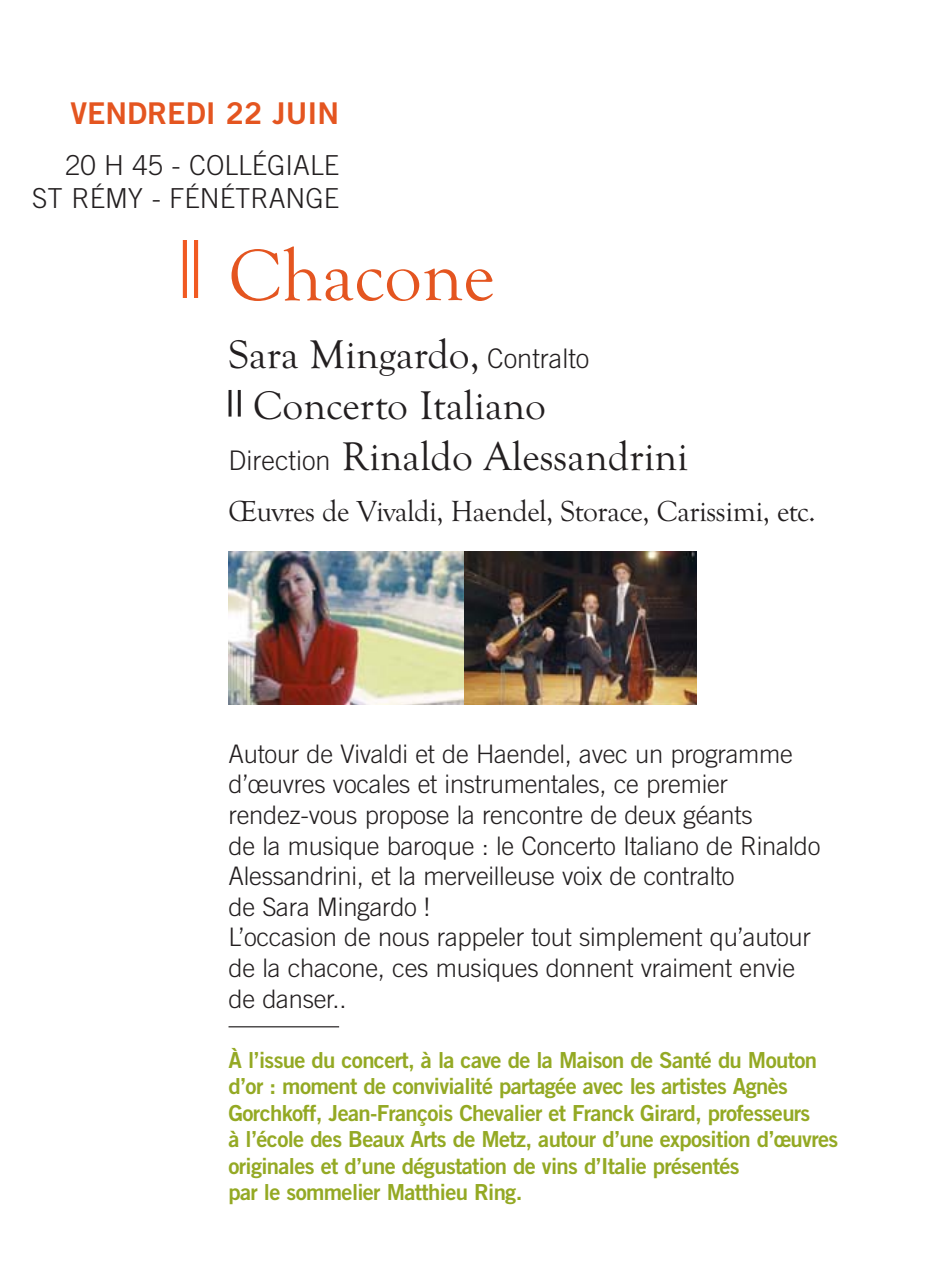
<style>
.page{position:relative;width:936px;height:1276px;background:#fff}
.page>*{position:absolute;margin:0;border:0;box-sizing:border-box;transform-origin:0 0}
.t1{font:75px "Goudy Old Style T";color:#e45520}
.t2{font:41.4px "Goudy Old Style T";color:#231f20}
.t3{font:30px "Goudy Old Style T";letter-spacing:-.015em;color:#231f20}
.t4{font:30px "Trade Gothic Bold Two";color:#e45520}
.t5{font:300 27.6px/33px "Trade Gothic";color:#231f20;text-align:right}
.t6{font:300 25.5px/30.6px "Trade Gothic";letter-spacing:-.01em;color:#231f20}
.t7{font:22.2px/26.4px "Trade Gothic Bold Two";letter-spacing:-.03em;color:#94a924}
.s1{font-family:"Trade Gothic";font-weight:300;font-size:27px}
</style>
<div class="page">
<img style="left:228px;top:551px;width:236px;height:153px">
<img style="left:464px;top:551px;width:232px;height:153px">
<hr style="left:228px;top:1026px;width:111px;height:1px;background:#231f20">
<svg style="left:183px;top:241px;width:16px;height:56px"></svg>
<hr style="left:238px;top:390px;width:3px;height:26px;background:#231f20">
<hr style="left:228px;top:390px;width:3px;height:26px;background:#231f20">
<p class="t4" style="left:71px;top:102px;width:270px">VENDREDI 22 JUIN</p>
<p class="t5" style="left:32px;top:151px;width:308px">20 H 45 - COLLÉGIALE<br>ST RÉMY - FÉNÉTRANGE</p>
<h1 class="t1" style="left:228px;top:246px;width:268px">Chacone</h1>
<h2 class="t2" style="left:228px;top:338px;width:362px">Sara Mingardo, <span class="s1">Contralto</span></h2>
<h2 class="t2" style="left:253px;top:389px;width:294px">Concerto Italiano</h2>
<h2 class="t2" style="left:228px;top:440px;width:461px"><span class="s1">Direction</span> Rinaldo Alessandrini</h2>
<p class="t3" style="left:228px;top:499px;width:588px">Œuvres de Vivaldi, Haendel, Storace, Carissimi, etc.</p>
<p class="t6" style="left:228px;top:740px;width:593px">Autour de Vivaldi et de Haendel, avec un programme d’œuvres vocales et instrumentales, ce premier rendez-vous propose la rencontre de deux géants<br>de la musique baroque : le Concerto Italiano de Rinaldo Alessandrini, et la merveilleuse voix de contralto<br>de Sara Mingardo !<br>L’occasion de nous rappeler tout simplement qu’autour de la chacone, ces musiques donnent vraiment envie de danser..</p>
<p class="t7" style="left:228px;top:1048px;width:611px">À l’issue du concert, à la cave de la Maison de Santé du Mouton d’or : moment de convivialité partagée avec les artistes Agnès Gorchkoff, Jean-François Chevalier et Franck Girard, professeurs<br>à l’école des Beaux Arts de Metz, autour d’une exposition d’œuvres originales et d’une dégustation de vins d’Italie présentés<br>par le sommelier Matthieu Ring.</p>
</div>
